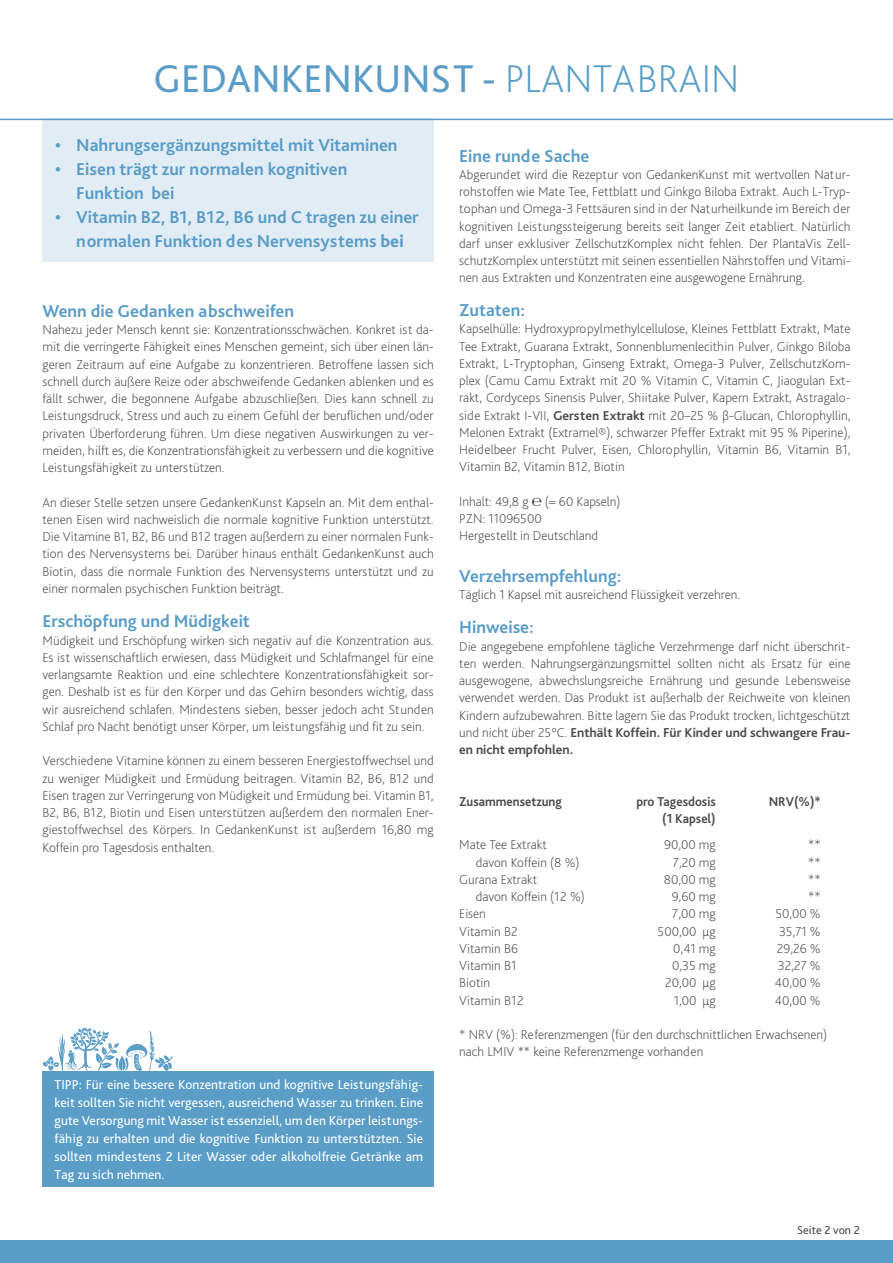
<style>
.page{position:relative;width:893px;height:1263px;background:#fff}
.page>*{position:absolute;margin:0;border:0;box-sizing:border-box;transform-origin:0 0}
.t1{font:40.5px "Bliss Pro";letter-spacing:.005em;color:#5a9dc7}
.t2{font:700 18px/24px "Bliss Pro";color:#5a9dc7}
.t3{font:200 13.5px/17.2px "Bliss Pro";color:#4b4c4d;text-align:justify}
.t4{font:13.5px/18px "Bliss Pro";color:#fff;text-align:justify}
.t5{font:700 13.5px "Bliss Pro";color:#4b4c4d;scale:.95 1}
.t6{font:12px "Bliss Pro";color:#4b4c4d}
.s1{font-weight:200}
.s2{font-weight:800}
.s3{font-weight:700}
</style>
<div class="page">
<div style="left:43px;top:1071px;width:391px;height:116px;background:#5a9dc7"></div>
<svg style="left:42px;top:1027px;width:131px;height:44px"></svg>
<div style="left:43px;top:119px;width:391px;height:143px;background:#e2ecf4"></div>
<hr style="left:0;top:119px;width:893px;height:1px;background:#5a9dc7">
<div style="left:0;top:1240px;width:893px;height:23px;background:#5a9dc7"></div>
<h1 class="t1" style="left:154px;top:54px;width:587px">GEDANKENKUNST - <span class="s1">PLANTABRAIN</span></h1>
<h2 class="t2" style="left:55px;top:133px;width:344px">• Nahrungsergänzungsmittel mit Vitaminen</h2>
<h2 class="t2" style="left:76px;top:157px;width:273px;text-indent:-21px">• Eisen trägt zur normalen kognitiven<br>Funktion bei</h2>
<h2 class="t2" style="left:55px;top:205px;width:365px;text-align:center">• Vitamin B2, B1, B12, B6 und C tragen zu einer normalen Funktion des Nervensystems <span class="s2">bei</span></h2>
<h2 class="t2" style="left:43px;top:298px;width:253px">Wenn die Gedanken abschweifen</h2>
<p class="t3" style="left:43px;top:321px;width:393px">Nahezu jeder Mensch kennt sie: Konzentrationsschwächen. Konkret ist da&shy;mit die verringerte Fähigkeit eines Menschen gemeint, sich über einen län&shy;geren Zeitraum auf eine Aufgabe zu konzentrieren. Betroffene lassen sich schnell durch äußere Reize oder abschweifende Gedanken ablenken und es fällt schwer, die begonnene Aufgabe abzuschließen. Dies kann schnell zu Leistungsdruck, Stress und auch zu einem Gefühl der beruflichen und/oder privaten Überforderung führen. Um diese negativen Auswirkungen zu ver&shy;meiden, hilft es, die Konzentrationsfähigkeit zu verbessern und die kognitive Leistungsfähigkeit zu unterstützen.</p>
<p class="t3" style="left:43px;top:493px;width:393px">An dieser Stelle setzen unsere GedankenKunst Kapseln an. Mit dem enthal&shy;tenen Eisen wird nachweislich die normale kognitive Funktion unterstützt.<br>Die Vitamine B1, B2, B6 und B12 tragen außerdem zu einer normalen Funk&shy;tion des Nervensystems bei. Darüber hinaus enthält GedankenKunst auch Biotin, dass die normale Funktion des Nervensystems unterstützt und zu einer normalen psychischen Funktion beiträgt.</p>
<h2 class="t2" style="left:43px;top:609px;width:209px">Erschöpfung und Müdigkeit</h2>
<p class="t3" style="left:43px;top:631px;width:393px">Müdigkeit und Erschöpfung wirken sich negativ auf die Konzentration aus.<br>Es ist wissenschaftlich erwiesen, dass Müdigkeit und Schlafmangel für eine verlangsamte Reaktion und eine schlechtere Konzentrationsfähigkeit sor&shy;gen. Deshalb ist es für den Körper und das Gehirn besonders wichtig, dass wir ausreichend schlafen. Mindestens sieben, besser jedoch acht Stunden Schlaf pro Nacht benötigt unser Körper, um leistungsfähig und fit zu sein.</p>
<p class="t3" style="left:43px;top:752px;width:393px">Verschiedene Vitamine können zu einem besseren Energiestoffwechsel und zu weniger Müdigkeit und Ermüdung beitragen. Vitamin B2, B6, B12 und Eisen tragen zur Verringerung von Müdigkeit und Ermüdung bei. Vitamin B1, B2, B6, B12, Biotin und Eisen unterstützen außerdem den normalen Ener&shy;giestoffwechsel des Körpers. In GedankenKunst ist außerdem 16,80 mg Koffein pro Tagesdosis enthalten.</p>
<p class="t4" style="left:55px;top:1075px;width:370px">TIPP: Für eine bessere Konzentration und kognitive Leistungsfähig&shy;keit sollten Sie nicht vergessen, ausreichend Wasser zu trinken. Eine gute Versorgung mit Wasser ist essenziell, um den Körper leistungs&shy;fähig zu erhalten und die kognitive Funktion zu unterstützten. Sie sollten mindestens 2 Liter Wasser oder alkoholfreie Getränke am Tag zu sich nehmen.</p>
<h2 class="t2" style="left:459px;top:143px;width:132px">Eine runde Sache</h2>
<p class="t3" style="left:459px;top:165px;width:393px">Abgerundet wird die Rezeptur von GedankenKunst mit wertvollen Natur&shy;rohstoffen wie Mate Tee, Fettblatt und Ginkgo Biloba Extrakt. Auch L-Tryp&shy;tophan und Omega-3 Fettsäuren sind in der Naturheilkunde im Bereich der kognitiven Leistungssteigerung bereits seit langer Zeit etabliert. Natürlich darf unser exklusiver ZellschutzKomplex nicht fehlen. Der PlantaVis Zell&shy;schutzKomplex unterstützt mit seinen essentiellen Nährstoffen und Vitami&shy;nen aus Extrakten und Konzentraten eine ausgewogene Ernährung.</p>
<h2 class="t2" style="left:459px;top:298px;width:67px">Zutaten:</h2>
<p class="t3" style="left:459px;top:320px;width:393px">Kapselhülle: Hydroxypropylmethylcellulose, Kleines Fettblatt Extrakt, Mate Tee Extrakt, Guarana Extrakt, Sonnenblumenlecithin Pulver, Ginkgo Biloba Extrakt, L-Tryptophan, Ginseng Extrakt, Omega-3 Pulver, ZellschutzKom&shy;plex (Camu Camu Extrakt mit 20 % Vitamin C, Vitamin C, Jiaogulan Ext&shy;rakt, Cordyceps Sinensis Pulver, Shiitake Pulver, Kapern Extrakt, Astragalo&shy;side Extrakt I-VII, <span class="s3">Gersten Extrakt</span> mit 20–25 % β-Glucan, Chlorophyllin, Melonen Extrakt (Extramel®), schwarzer Pfeffer Extrakt mit 95 % Piperine), Heidelbeer Frucht Pulver, Eisen, Chlorophyllin, Vitamin B6, Vitamin B1, Vitamin B2, Vitamin B12, Biotin</p>
<p class="t3" style="left:459px;top:492px;width:163px;text-align:left">Inhalt: 49,8 g ℮ (= 60 Kapseln)<br>PZN: 11096500<br>Hergestellt in Deutschland</p>
<h2 class="t2" style="left:459px;top:563px;width:164px">Verzehrsempfehlung:</h2>
<p class="t3" style="left:459px;top:585px;width:282px">Täglich 1 Kapsel mit ausreichend Flüssigkeit verzehren.</p>
<h2 class="t2" style="left:459px;top:615px;width:76px">Hinweise:</h2>
<p class="t3" style="left:459px;top:637px;width:393px">Die angegebene empfohlene tägliche Verzehrmenge darf nicht überschrit&shy;ten werden. Nahrungsergänzungsmittel sollten nicht als Ersatz für eine ausgewogene, abwechslungsreiche Ernährung und gesunde Lebensweise verwendet werden. Das Produkt ist außerhalb der Reichweite von kleinen Kindern aufzubewahren. Bitte lagern Sie das Produkt trocken, lichtgeschützt und nicht über 25°C. <span class="s3">Enthält Koffein. Für Kinder und schwangere Frau&shy;en nicht empfohlen.</span></p>
<p class="t5" style="left:459px;top:793px;width:110px">Zusammensetzung</p>
<p class="t5" style="left:636px;top:793px;width:85px">pro Tagesdosis</p>
<p class="t5" style="left:769px;top:793px;width:56px">NRV(%)*</p>
<p class="t5" style="left:662px;top:810px;width:58px">(1 Kapsel)</p>
<p class="t3" style="left:459px;top:836px;width:89px">Mate Tee Extrakt</p>
<p class="t3" style="left:664px;top:836px;width:53px">90,00 mg</p>
<p class="t3" style="left:808px;top:836px;width:14px">**</p>
<p class="t3" style="left:476px;top:853px;width:105px">davon Koffein (8 %)</p>
<p class="t3" style="left:673px;top:853px;width:44px">7,20 mg</p>
<p class="t3" style="left:808px;top:853px;width:14px">**</p>
<p class="t3" style="left:459px;top:870px;width:79px">Gurana Extrakt</p>
<p class="t3" style="left:664px;top:870px;width:53px">80,00 mg</p>
<p class="t3" style="left:808px;top:870px;width:14px">**</p>
<p class="t3" style="left:476px;top:888px;width:111px">davon Koffein (12 %)</p>
<p class="t3" style="left:672px;top:888px;width:46px">9,60 mg</p>
<p class="t3" style="left:808px;top:888px;width:14px">**</p>
<p class="t3" style="left:459px;top:905px;width:28px">Eisen</p>
<p class="t3" style="left:672px;top:905px;width:45px">7,00 mg</p>
<p class="t3" style="left:775px;top:905px;width:47px">50,00 %</p>
<p class="t3" style="left:459px;top:922px;width:60px">Vitamin B2</p>
<p class="t3" style="left:658px;top:922px;width:60px">500,00 µg</p>
<p class="t3" style="left:779px;top:922px;width:43px">35,71 %</p>
<p class="t3" style="left:459px;top:939px;width:60px">Vitamin B6</p>
<p class="t3" style="left:673px;top:939px;width:44px">0,41 mg</p>
<p class="t3" style="left:777px;top:939px;width:45px">29,26 %</p>
<p class="t3" style="left:459px;top:957px;width:59px">Vitamin B1</p>
<p class="t3" style="left:672px;top:957px;width:45px">0,35 mg</p>
<p class="t3" style="left:778px;top:957px;width:44px">32,27 %</p>
<p class="t3" style="left:459px;top:974px;width:32px">Biotin</p>
<p class="t3" style="left:665px;top:974px;width:52px">20,00 µg</p>
<p class="t3" style="left:775px;top:974px;width:47px">40,00 %</p>
<p class="t3" style="left:459px;top:991px;width:66px">Vitamin B12</p>
<p class="t3" style="left:674px;top:991px;width:44px">1,00 µg</p>
<p class="t3" style="left:775px;top:991px;width:47px">40,00 %</p>
<p class="t3" style="left:459px;top:1026px;width:369px">* NRV (%): Referenzmengen (für den durchschnittlichen Erwachsenen) nach LMIV ** keine Referenzmenge vorhanden</p>
<p class="t6" style="left:797px;top:1222px;width:64px">Seite 2 von 2</p>
</div>
